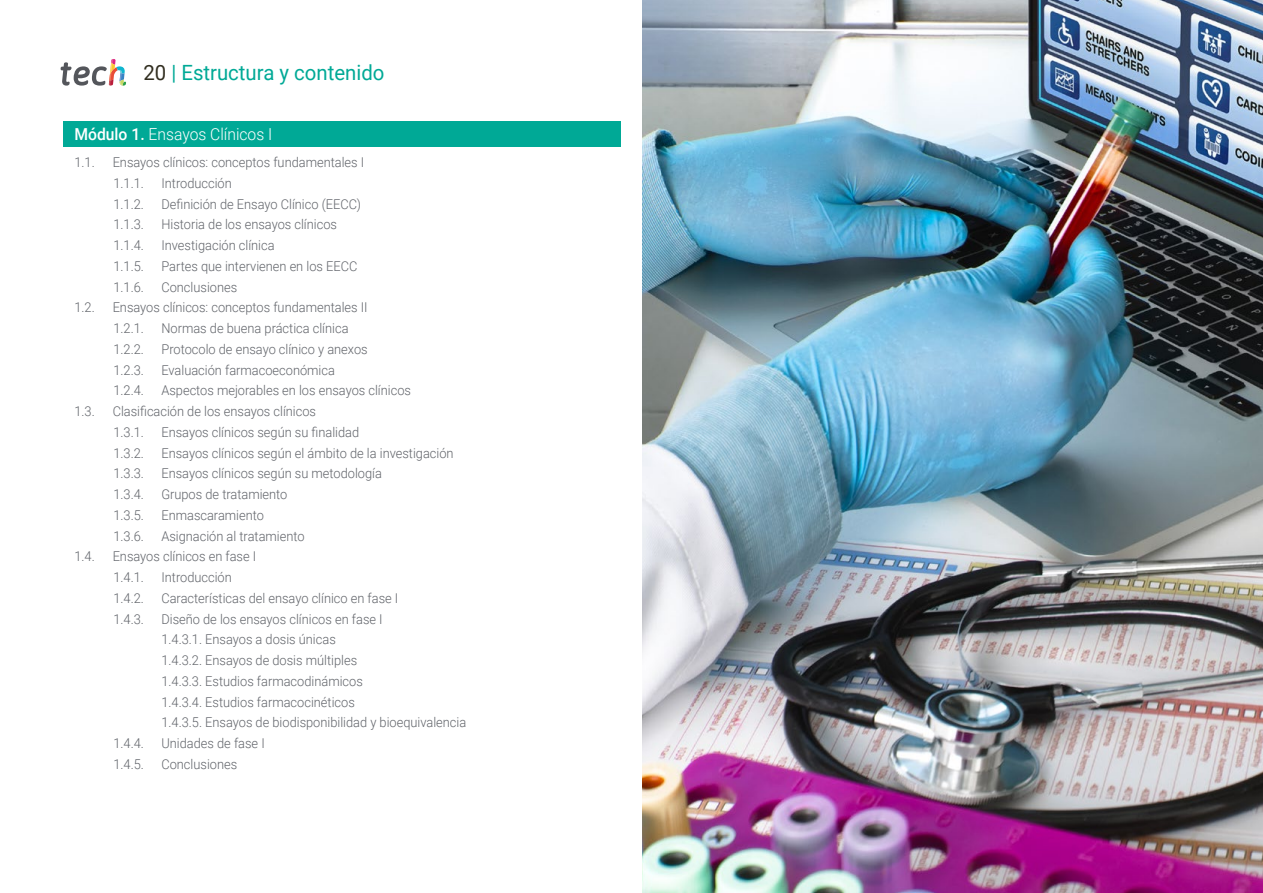
<style>
.page{position:relative;width:1263px;height:893px;background:#fff}
.page>*{position:absolute;margin:0;border:0;box-sizing:border-box;transform-origin:0 0}
.t1{font:21px "Roboto";color:#00a996}
.t2{font:300 16.5px "Roboto";color:#fff;scale:.95 1}
.t3{font:300 13.5px/20.7px "Roboto";color:#61646a;scale:.95 1}
.s1{color:#312e20}
.s2{font-weight:500}
</style>
<div class="page">
<div style="left:63px;top:121px;width:558px;height:25px;background:#00a996"></div>
<img style="left:642px;top:0;width:621px;height:893px">
<svg style="left:61px;top:59px;width:65px;height:27px"></svg>
<h1 class="t1" style="left:144px;top:57px;width:242px"><span class="s1">20</span> | Estructura y contenido</h1>
<p class="t2" style="left:74px;top:123px;width:210px"><span class="s2">Módulo 1.</span> Ensayos Clínicos I</p>
<p class="t3" style="left:74px;top:151px;width:23px">1.1.</p>
<p class="t3" style="left:113px;top:151px;width:266px">Ensayos clínicos: conceptos fundamentales I<br>1.1.1.</p>
<p class="t3" style="left:161px;top:172px;width:76px">Introducción</p>
<p class="t3" style="left:113px;top:193px;width:34px">1.1.2.</p>
<p class="t3" style="left:161px;top:193px;width:212px">Definición de Ensayo Clínico (EECC)</p>
<p class="t3" style="left:113px;top:214px;width:34px">1.1.3.</p>
<p class="t3" style="left:161px;top:214px;width:186px">Historia de los ensayos clínicos</p>
<p class="t3" style="left:113px;top:234px;width:34px">1.1.4.</p>
<p class="t3" style="left:161px;top:234px;width:121px">Investigación clínica</p>
<p class="t3" style="left:113px;top:255px;width:34px">1.1.5.</p>
<p class="t3" style="left:161px;top:255px;width:208px">Partes que intervienen en los EECC</p>
<p class="t3" style="left:113px;top:276px;width:34px">1.1.6.</p>
<p class="t3" style="left:161px;top:276px;width:81px">Conclusiones</p>
<p class="t3" style="left:74px;top:297px;width:23px">1.2.</p>
<p class="t3" style="left:113px;top:297px;width:270px">Ensayos clínicos: conceptos fundamentales II<br>1.2.1.</p>
<p class="t3" style="left:161px;top:317px;width:198px">Normas de buena práctica clínica</p>
<p class="t3" style="left:113px;top:338px;width:34px">1.2.2.</p>
<p class="t3" style="left:161px;top:338px;width:219px">Protocolo de ensayo clínico y anexos</p>
<p class="t3" style="left:113px;top:359px;width:34px">1.2.3.</p>
<p class="t3" style="left:161px;top:359px;width:184px">Evaluación farmacoeconómica</p>
<p class="t3" style="left:113px;top:380px;width:34px">1.2.4.</p>
<p class="t3" style="left:161px;top:380px;width:264px">Aspectos mejorables en los ensayos clínicos</p>
<p class="t3" style="left:74px;top:400px;width:23px">1.3.</p>
<p class="t3" style="left:113px;top:400px;width:216px">Clasificación de los ensayos clínicos<br>1.3.1.</p>
<p class="t3" style="left:161px;top:421px;width:210px">Ensayos clínicos según su finalidad</p>
<p class="t3" style="left:113px;top:442px;width:34px">1.3.2.</p>
<p class="t3" style="left:161px;top:442px;width:309px">Ensayos clínicos según el ámbito de la investigación</p>
<p class="t3" style="left:113px;top:463px;width:34px">1.3.3.</p>
<p class="t3" style="left:161px;top:463px;width:234px">Ensayos clínicos según su metodología</p>
<p class="t3" style="left:113px;top:483px;width:34px">1.3.4.</p>
<p class="t3" style="left:161px;top:483px;width:134px">Grupos de tratamiento</p>
<p class="t3" style="left:113px;top:504px;width:34px">1.3.5.</p>
<p class="t3" style="left:161px;top:504px;width:109px">Enmascaramiento</p>
<p class="t3" style="left:113px;top:525px;width:34px">1.3.6.</p>
<p class="t3" style="left:161px;top:525px;width:152px">Asignación al tratamiento</p>
<p class="t3" style="left:74px;top:546px;width:23px">1.4.</p>
<p class="t3" style="left:113px;top:546px;width:153px">Ensayos clínicos en fase I<br>1.4.1.</p>
<p class="t3" style="left:161px;top:566px;width:76px">Introducción</p>
<p class="t3" style="left:113px;top:587px;width:34px">1.4.2.</p>
<p class="t3" style="left:161px;top:587px;width:251px">Características del ensayo clínico en fase I</p>
<p class="t3" style="left:113px;top:608px;width:34px">1.4.3.</p>
<p class="t3" style="left:161px;top:608px;width:322px">Diseño de los ensayos clínicos en fase I<br>1.4.3.1. Ensayos a dosis únicas<br>1.4.3.2. Ensayos de dosis múltiples<br>1.4.3.3. Estudios farmacodinámicos<br>1.4.3.4. Estudios farmacocinéticos<br>1.4.3.5. Ensayos de biodisponibilidad y bioequivalencia</p>
<p class="t3" style="left:113px;top:732px;width:34px">1.4.4.</p>
<p class="t3" style="left:161px;top:732px;width:110px">Unidades de fase I</p>
<p class="t3" style="left:113px;top:753px;width:34px">1.4.5.</p>
<p class="t3" style="left:161px;top:753px;width:81px">Conclusiones</p>
</div>
